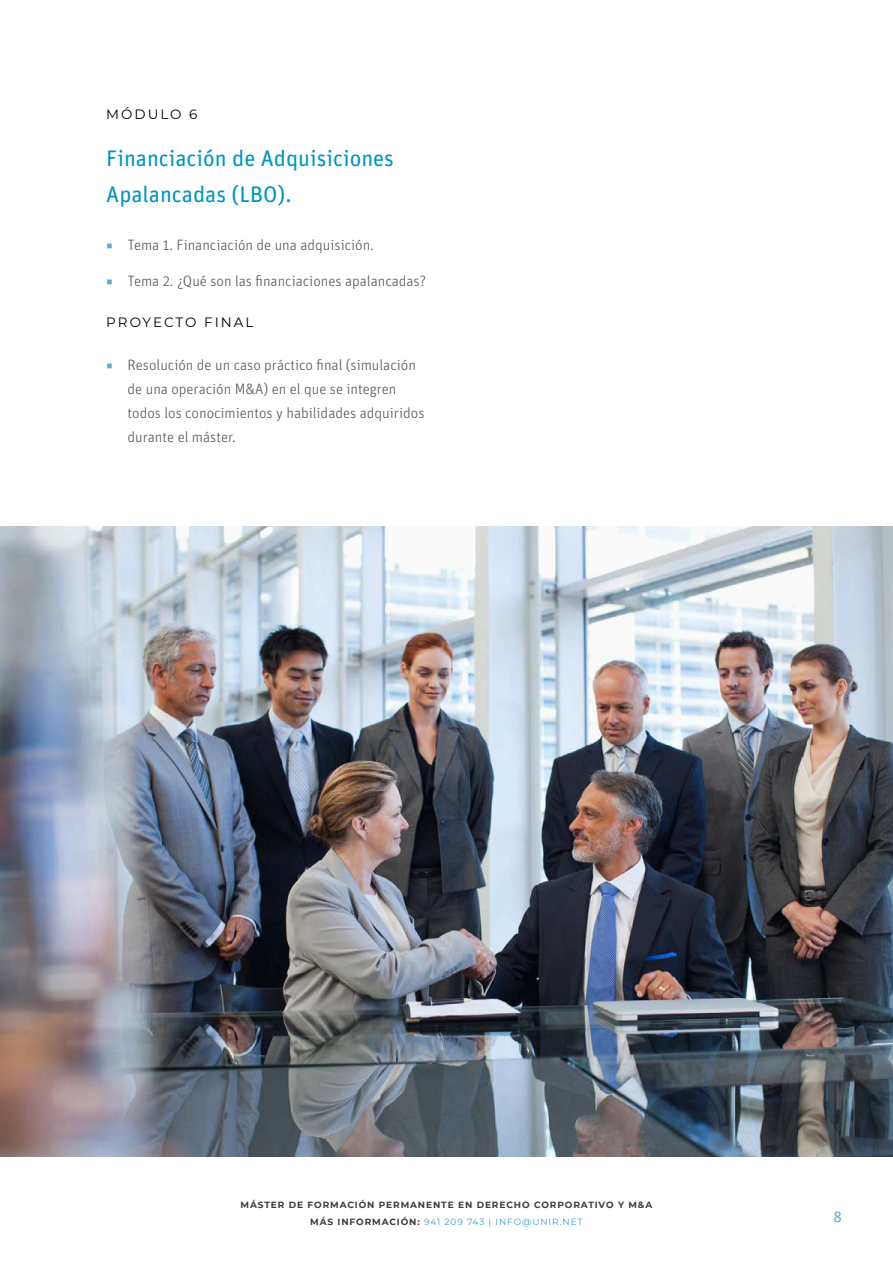
<style>
.page{position:relative;width:893px;height:1263px;background:#fff}
.page>*{position:absolute;margin:0;border:0;box-sizing:border-box;transform-origin:0 0}
.t1{font:22.5px/36px "Unit OT";color:#0095c3}
.t2{font:300 15px/24px "Unit OT";color:#575756}
.t3{font:15px "Myriad Pro";color:#5fa8d0}
.t4{font:13.5px "Montserrat";letter-spacing:.15em;color:#000}
.t5{font:700 9px/16.5px "Montserrat";letter-spacing:.1em;color:#3c3c3b;text-align:center}
.s1{color:#5fa8d0}
.s2{font-weight:400;color:#3e9ec9}
.s3{font-family:"Unit OT"}
</style>
<div class="page">
<img style="left:0;top:526px;width:893px;height:631px">
<p class="t4" style="left:106px;top:105px;width:93px">MÓDULO 6</p>
<h1 class="t1" style="left:106px;top:140px;width:289px">Financiación de Adquisiciones<br>Apalancadas (LBO).</h1>
<p class="t2" style="left:106px;top:233px;width:269px"><span class="s1">◾</span> Tema 1. Financiación de una adquisición.</p>
<p class="t2" style="left:106px;top:269px;width:321px"><span class="s1">◾</span> Tema 2. ¿Qué son las financiaciones apalancadas?</p>
<p class="t4" style="left:106px;top:313px;width:149px">PROYECTO FINAL</p>
<p class="t2" style="left:128px;top:353px;width:298px;text-indent:-21px"><span class="s1">◾</span> Resolución de un caso práctico final (simulación de una operación M&amp;A) en el que se integren todos los conocimientos y habilidades adquiridos durante el máster.</p>
<p class="t5" style="left:241px;top:1196px;width:413px">MÁSTER DE FORMACIÓN PERMANENTE EN DERECHO CORPORATIVO Y M&amp;A<br>MÁS INFORMACIÓN: <span class="s2">941 209 743 | INFO@UNIR.NET</span></p>
<p class="t3" style="left:812px;top:1208px;width:31px">» <span class="s3">8</span></p>
</div>
